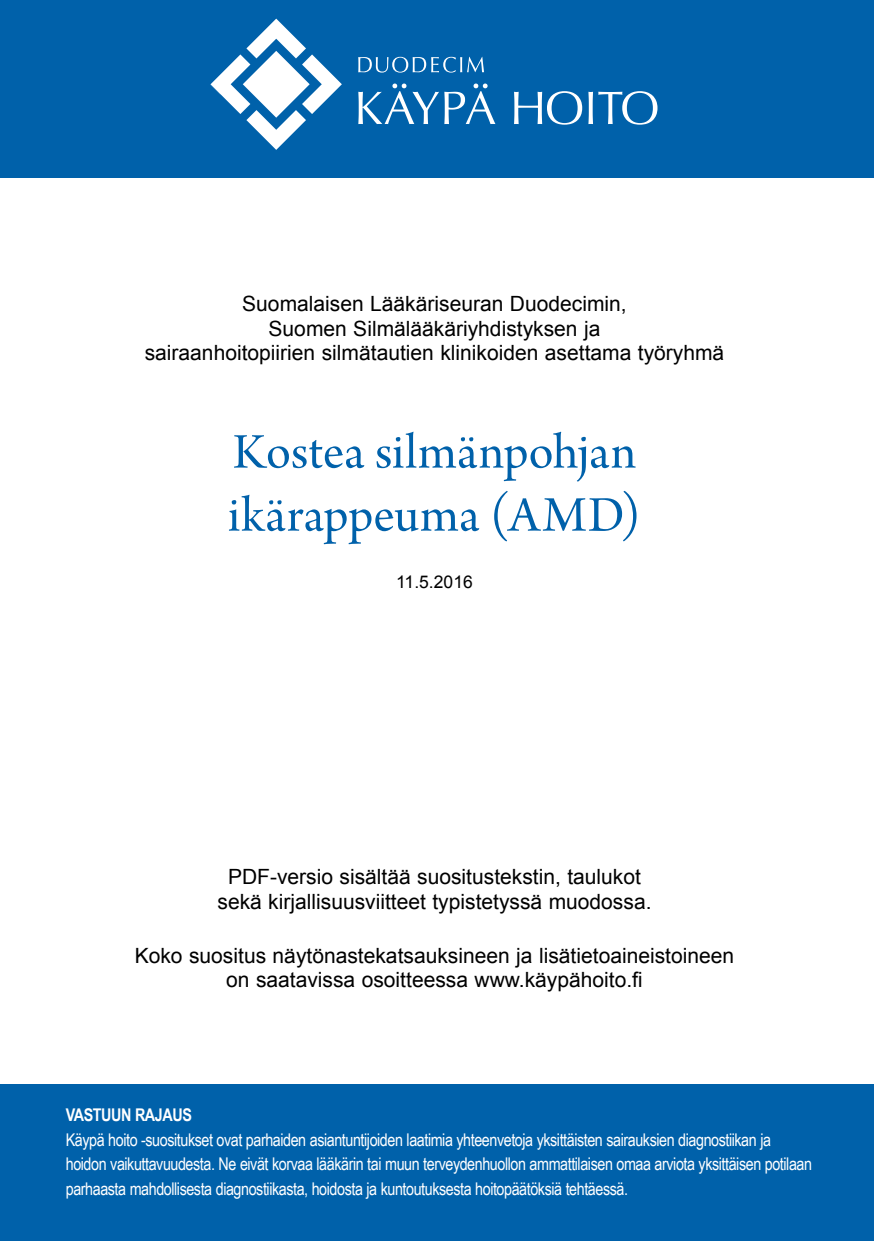
<style>
.page{position:relative;width:874px;height:1241px;background:#fff}
.page>*{position:absolute;margin:0;border:0;box-sizing:border-box;transform-origin:0 0}
.t1{font:52.5px/63px "Arno Pro Subhead";color:#0061aa}
.t2{font:21px/24.5px "Arial";color:#000;text-align:center}
.t3{font:17.5px/24.5px "Arial Narrow";letter-spacing:-.025em;color:#fff}
.t4{font:700 17.5px "Arial Narrow";letter-spacing:-.025em;color:#fff}
.t5{font:17.5px "Arial";color:#000}
</style>
<div class="page">
<div style="left:0;top:0;width:873px;height:177px;background:#0061aa"></div>
<svg style="left:210px;top:19px;width:132px;height:131px"></svg>
<svg style="left:358px;top:57px;width:126px;height:16px"></svg>
<svg style="left:358px;top:83px;width:299px;height:42px"></svg>
<div style="left:0;top:1083px;width:873px;height:157px;background:#0061aa"></div>
<p class="t2" style="left:145px;top:292px;width:580px">Suomalaisen Lääkäriseuran Duodecimin,<br>Suomen Silmälääkäriyhdistyksen ja<br>sairaanhoitopiirien silmätautien klinikoiden asettama työryhmä</p>
<h1 class="t1" style="left:228px;top:423px;width:414px">Kostea silmänpohjan ikärappeuma (AMD)</h1>
<p class="t5" style="left:396px;top:570px;width:78px">11.5.2016</p>
<p class="t2" style="left:217px;top:864px;width:435px">PDF-versio sisältää suositustekstin, taulukot sekä kirjallisuusviitteet typistetyssä muodossa.</p>
<p class="t2" style="left:135px;top:943px;width:600px">Koko suositus näytönastekatsauksineen ja lisätietoaineistoineen on saatavissa osoitteessa www.käypähoito.fi</p>
<p class="t4" style="left:66px;top:1101px;width:127px">VASTUUN RAJAUS</p>
<p class="t3" style="left:66px;top:1126px;width:747px">Käypä hoito -suositukset ovat parhaiden asiantuntijoiden laatimia yhteenvetoja yksittäisten sairauksien diagnostiikan ja hoidon vaikuttavuudesta. Ne eivät korvaa lääkärin tai muun terveydenhuollon ammattilaisen omaa arviota yksittäisen potilaan parhaasta mahdollisesta diagnostiikasta, hoidosta ja kuntoutuksesta hoitopäätöksiä tehtäessä.</p>
</div>
